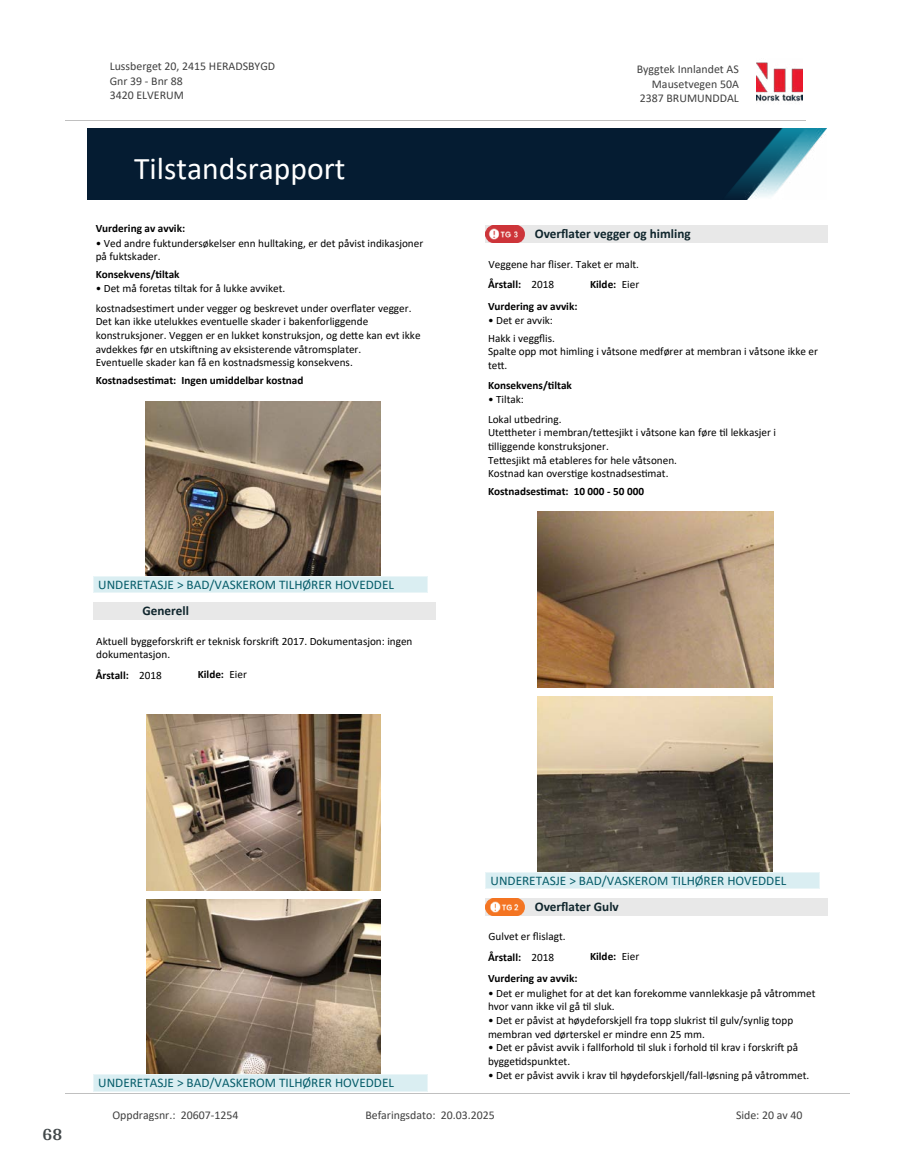
<style>
.page{position:relative;width:915px;height:1172px;background:#fff}
.page>*{position:absolute;margin:0;border:0;box-sizing:border-box;transform-origin:0 0}
.t1{font:31.65px "Calibri";color:#fff}
.t2{font:700 18px "Arya";color:#414749}
.t3{font:13.2px "Calibri";color:#065c69}
.t4{font:700 13.2px "Calibri";color:#0f252c}
.t5{font:11.85px/14.5px "Calibri";color:#404040}
.t6{font:11.25px/13.6px "Calibri";color:#000}
.t7{font:700 11.25px "Calibri";color:#000}
.s1{font-weight:400}
</style>
<div class="page">
<img style="left:145px;top:401px;width:235px;height:176px">
<div style="left:93px;top:602px;width:342px;height:17px;background:#e8e8e8"></div>
<div style="left:93px;top:577px;width:334px;height:16px;background:#daeef2"></div>
<svg style="left:93px;top:578px;width:1px;height:15px"></svg>
<svg style="left:427px;top:577px;width:1px;height:16px"></svg>
<hr style="left:93px;top:577px;width:334px;height:1px;background:#eaf5f7">
<hr style="left:93px;top:593px;width:334px;height:1px;background:#eaf5f7">
<img style="left:146px;top:714px;width:234px;height:176px">
<img style="left:146px;top:899px;width:234px;height:176px">
<div style="left:93px;top:1075px;width:334px;height:16px;background:#daeef2"></div>
<svg style="left:93px;top:1076px;width:1px;height:15px"></svg>
<svg style="left:427px;top:1075px;width:1px;height:16px"></svg>
<hr style="left:93px;top:1075px;width:334px;height:1px;background:#eaf5f7">
<hr style="left:93px;top:1091px;width:334px;height:1px;background:#eaf5f7">
<div style="left:485px;top:225px;width:342px;height:17px;background:#e8e8e8"></div>
<img style="left:485px;top:225px;width:39px;height:17px">
<img style="left:537px;top:512px;width:235px;height:176px">
<img style="left:537px;top:697px;width:234px;height:175px">
<div style="left:485px;top:898px;width:342px;height:17px;background:#e8e8e8"></div>
<img style="left:485px;top:898px;width:39px;height:17px">
<div style="left:485px;top:872px;width:334px;height:17px;background:#daeef2"></div>
<svg style="left:485px;top:873px;width:1px;height:15px"></svg>
<svg style="left:819px;top:872px;width:1px;height:17px"></svg>
<hr style="left:485px;top:872px;width:334px;height:1px;background:#eaf5f7">
<hr style="left:485px;top:888px;width:334px;height:1px;background:#eaf5f7">
<img style="left:756px;top:62px;width:46px;height:40px">
<hr style="left:65px;top:120px;width:740px;height:1px;background:#c0c0c0">
<img style="left:88px;top:129px;width:738px;height:71px">
<hr style="left:65px;top:1093px;width:784px;height:1px;background:#c0c0c0">
<p class="t5" style="left:110px;top:59px;width:167px">Lussberget 20, 2415 HERADSBYGD<br>Gnr 39 - Bnr 88<br>3420 ELVERUM</p>
<p class="t5" style="left:636px;top:62px;width:103px">Byggtek Innlandet AS</p>
<p class="t5" style="left:651px;top:76px;width:88px">Mausetvegen 50A</p>
<p class="t5" style="left:639px;top:91px;width:100px">2387 BRUMUNDDAL</p>
<h1 class="t1" style="left:134px;top:147px;width:213px">Tilstandsrapport</h1>
<p class="t7" style="left:96px;top:221px;width:91px">Vurdering av avvik:</p>
<p class="t6" style="left:96px;top:236px;width:329px">• Ved andre fuktundersøkelser enn hulltaking, er det påvist indikasjoner på fuktskader.</p>
<p class="t7" style="left:96px;top:266px;width:85px">Konsekvens/琀椀ltak</p>
<p class="t6" style="left:96px;top:279px;width:317px;line-height:19px">• Det må foretas 琀椀ltak for å lukke avviket.<br>kostnadses琀椀mert under vegger og beskrevet under over昀氀ater vegger.</p>
<p class="t6" style="left:96px;top:314px;width:326px">Det kan ikke utelukkes eventuelle skader i bakenforliggende konstruksjoner. Veggen er en lukket konstruksjon, og de琀琀e kan evt ikke avdekkes før en utski昀琀ning av eksisterende våtromsplater.<br>Eventuelle skader kan få en kostnadsmessig konsekvens.</p>
<p class="t7" style="left:96px;top:372px;width:209px">Kostnadses琀椀mat: Ingen umiddelbar kostnad</p>
<p class="t3" style="left:98px;top:576px;width:297px">UNDERETASJE &gt; BAD/VASKEROM TILHØRER HOVEDDEL</p>
<p class="t4" style="left:142px;top:602px;width:48px">Generell</p>
<p class="t6" style="left:96px;top:634px;width:318px">Aktuell byggeforskri昀琀 er teknisk forskri昀琀 2017. Dokumentasjon: ingen dokumentasjon.</p>
<p class="t7" style="left:96px;top:667px;width:68px">Årstall: <span class="s1">2018</span></p>
<p class="t7" style="left:198px;top:667px;width:51px">Kilde: <span class="s1">Eier</span></p>
<p class="t4" style="left:534px;top:225px;width:157px">Over昀氀ater vegger og himling</p>
<p class="t6" style="left:488px;top:257px;width:152px">Veggene har 昀氀iser. Taket er malt.</p>
<p class="t7" style="left:488px;top:298px;width:91px">Vurdering av avvik:</p>
<p class="t6" style="left:488px;top:311px;width:68px;line-height:17.5px">• Det er avvik:<br>Hakk i vegg昀氀is.</p>
<p class="t6" style="left:488px;top:344px;width:331px">Spalte opp mot himling i våtsone medfører at membran i våtsone ikke er te琀琀.</p>
<p class="t7" style="left:488px;top:377px;width:85px">Konsekvens/琀椀ltak</p>
<p class="t6" style="left:488px;top:390px;width:75px;line-height:19px">• Tiltak:<br>Lokal utbedring.</p>
<p class="t6" style="left:488px;top:425px;width:289px">Ute琀琀heter i membran/te琀琀esjikt i våtsone kan føre 琀椀l lekkasjer i琀椀lliggende konstruksjoner.<br>Te琀琀esjikt må etableres for hele våtsonen.<br>Kostnad kan overs琀椀ge kostnadses琀椀mat.</p>
<p class="t7" style="left:488px;top:483px;width:157px">Kostnadses琀椀mat: 10 000 - 50 000</p>
<p class="t7" style="left:488px;top:276px;width:68px">Årstall: <span class="s1">2018</span></p>
<p class="t7" style="left:590px;top:276px;width:51px">Kilde: <span class="s1">Eier</span></p>
<h2 class="t2" style="left:43px;top:1123px;width:21px">68</h2>
<p class="t3" style="left:490px;top:871px;width:297px">UNDERETASJE &gt; BAD/VASKEROM TILHØRER HOVEDDEL</p>
<p class="t4" style="left:534px;top:897px;width:85px">Over昀氀ater Gulv</p>
<p class="t6" style="left:488px;top:929px;width:78px">Gulvet er 昀氀islagt.</p>
<p class="t3" style="left:98px;top:1074px;width:297px">UNDERETASJE &gt; BAD/VASKEROM TILHØRER HOVEDDEL</p>
<p class="t7" style="left:488px;top:949px;width:68px">Årstall: <span class="s1">2018</span></p>
<p class="t7" style="left:590px;top:949px;width:51px">Kilde: <span class="s1">Eier</span></p>
<p class="t7" style="left:488px;top:971px;width:91px">Vurdering av avvik:</p>
<p class="t6" style="left:488px;top:986px;width:329px">• Det er mulighet for at det kan forekomme vannlekkasje på våtrommet hvor vann ikke vil gå 琀椀l sluk.</p>
<p class="t6" style="left:488px;top:1013px;width:306px">• Det er påvist at høydeforskjell fra topp slukrist 琀椀l gulv/synlig topp membran ved dørterskel er mindre enn 25 mm.</p>
<p class="t6" style="left:488px;top:1040px;width:311px">• Det er påvist avvik i fallforhold 琀椀l sluk i forhold 琀椀l krav i forskri昀琀 på bygge琀椀dspunktet.</p>
<p class="t6" style="left:488px;top:1068px;width:322px">• Det er påvist avvik i krav 琀椀l høydeforskjell/fall-løsning på våtrommet.</p>
<p class="t5" style="left:112px;top:1107px;width:127px">Oppdragsnr.: 20607-1254</p>
<p class="t5" style="left:365px;top:1107px;width:131px">Befaringsdato: 20.03.2025</p>
<p class="t5" style="left:735px;top:1107px;width:68px">Side: 20 av 40</p>
</div>
